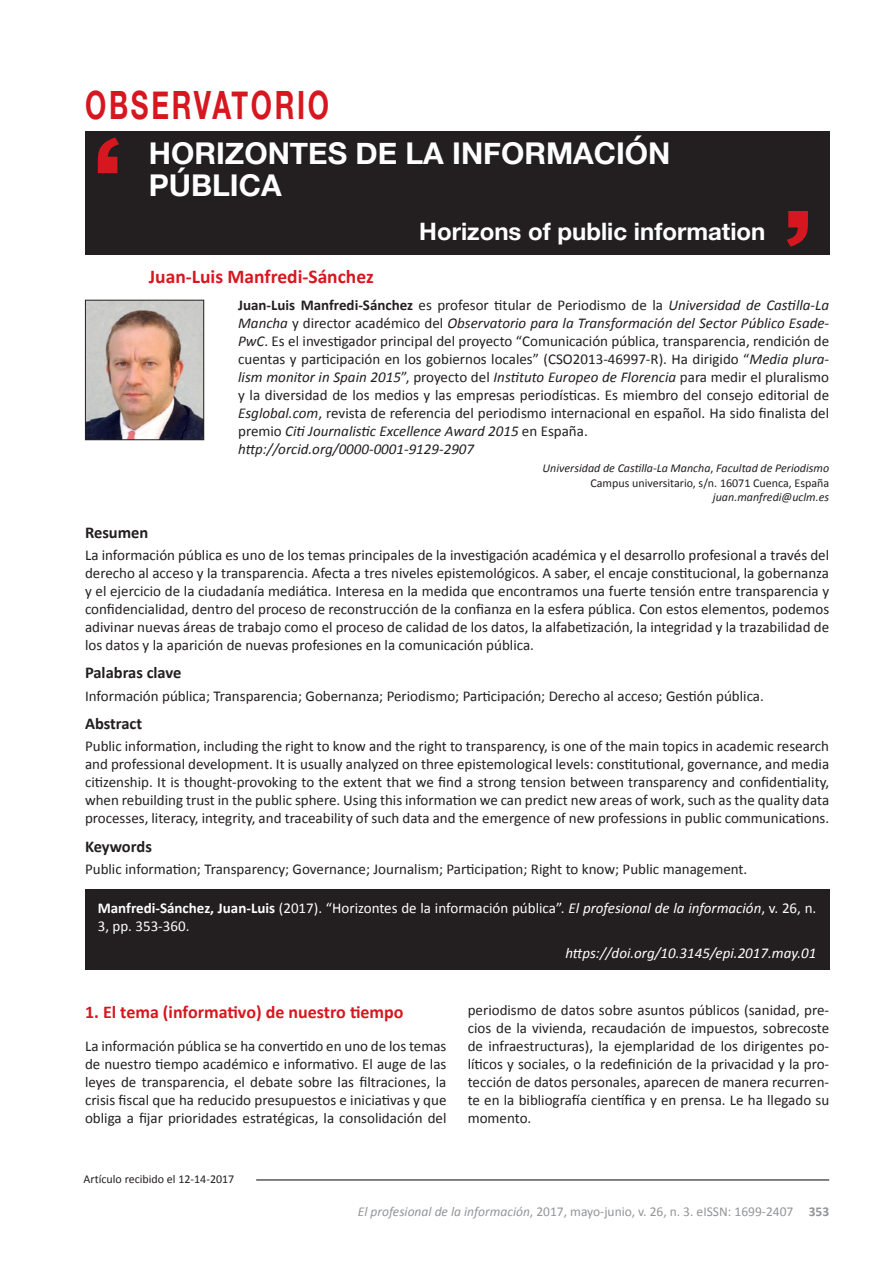
<style>
.page{position:relative;width:893px;height:1263px;background:#fff}
.page>*{position:absolute;margin:0;border:0;box-sizing:border-box;transform-origin:0 0}
.t1{font:700 39px "Helvetica Neue";letter-spacing:.1em;color:#d7171f;scale:.7 1}
.t2{font:700 30px/31.5px "Helvetica Neue";color:#fff}
.t3{font:700 24px "Helvetica Neue";color:#fff}
.t4{font:700 19.5px "Calibri";color:#d7171f}
.t5{font:700 18px "Calibri";color:#d7171f}
.t6{font:700 16.5px "Calibri";color:#231f20}
.t7{font:15px/18px "Calibri";color:#231f20;text-align:justify}
.t8{font:15px/18px "Calibri";color:#fff}
.t9{font:italic 15px "Calibri";color:#fff}
.t10{font:13.5px "Calibri";color:#939598}
.t11{font:italic 12px/14.4px "Calibri";color:#231f20;text-align:right}
.t12{font:12px "Calibri";color:#231f20}
.s1{font-weight:700}
.s2{font-style:italic}
.s3{font-style:normal}
</style>
<div class="page">
<div style="left:85px;top:889px;width:744px;height:80px;background:#231f20"></div>
<div style="left:85px;top:131px;width:744px;height:124px;background:#231f20"></div>
<svg style="left:787px;top:211px;width:21px;height:36px"></svg>
<svg style="left:98px;top:138px;width:21px;height:35px"></svg>
<img style="left:87px;top:302px;width:115px;height:136px">
<div style="left:85px;top:300px;width:119px;height:140px;border:1px solid #231f20"></div>
<hr style="left:256px;top:1179px;width:573px;height:1px;background:#231f20">
<h1 class="t1" style="left:85px;top:74px;width:350px">OBSERVATORIO</h1>
<h2 class="t2" style="left:149px;top:139px;width:523px">HORIZONTES DE LA INFORMACIÓN<br>PÚBLICA</h2>
<h3 class="t3" style="left:419px;top:213px;width:348px">Horizons of public information</h3>
<h3 class="t4" style="left:149px;top:264px;width:226px">Juan-Luis Manfredi-Sánchez</h3>
<p class="t7" style="left:238px;top:296px;width:593px;text-align:left"><span class="s1">Juan-Luis Manfredi-Sánchez</span> es profesor titular de Periodismo de la <span class="s2">Universidad de Castilla-La Mancha</span> y director académico del <span class="s2">Observatorio para la Transformación del Sector Público Esade-PwC</span>. Es el investigador principal del proyecto “Comunicación pública, transparencia, rendición de cuentas y participación en los gobiernos locales” (CSO2013-46997-R). Ha dirigido “<span class="s2">Media plura&shy;lism monitor in Spain 2015</span>”, proyecto del <span class="s2">Instituto Europeo de Florencia</span> para medir el pluralismo y la diversidad de los medios y las empresas periodísticas. Es miembro del consejo editorial de <span class="s2">Esglobal.com</span>, revista de referencia del periodismo internacional en español. Ha sido finalista del premio <span class="s2">Citi Journalistic Excellence Award 2015</span> en España.<br><span class="s2">http://orcid.org/0000-0001-9129-2907</span></p>
<p class="t11" style="left:543px;top:461px;width:288px">Universidad de Castilla-La Mancha<span class="s3">,</span> Facultad de Periodismo<br><span class="s3">Campus universitario, s/n. 16071 Cuenca, España</span></p>
<p class="t11" style="left:713px;top:489px;width:118px">juan.manfredi@uclm.es</p>
<p class="t6" style="left:85px;top:522px;width:65px">Resumen</p>
<p class="t7" style="left:85px;top:546px;width:746px">La información pública es uno de los temas principales de la investigación académica y el desarrollo profesional a través del derecho al acceso y la transparencia. Afecta a tres niveles epistemológicos. A saber, el encaje constitucional, la gobernanza y el ejercicio de la ciudadanía mediática. Interesa en la medida que encontramos una fuerte tensión entre transparencia y confidencialidad, dentro del proceso de reconstrucción de la confianza en la esfera pública. Con estos elementos, podemos adivinar nuevas áreas de trabajo como el proceso de calidad de los datos, la alfabetización, la integridad y la trazabilidad de los datos y la aparición de nuevas profesiones en la comunicación pública.</p>
<p class="t6" style="left:85px;top:662px;width:98px">Palabras clave</p>
<p class="t7" style="left:85px;top:687px;width:680px">Información pública; Transparencia; Gobernanza; Periodismo; Participación; Derecho al acceso; Gestión pública.</p>
<p class="t6" style="left:85px;top:713px;width:59px">Abstract</p>
<p class="t7" style="left:85px;top:737px;width:746px">Public information, including the right to know and the right to transparency, is one of the main topics in academic research and professional development. It is usually analyzed on three epistemological levels: constitutional, governance, and media citizenship. It is thought-provoking to the extent that we find a strong tension between transparency and confidentiality, when rebuilding trust in the public sphere. Using this information we can predict new areas of work, such as the quality data processes, literacy, integrity, and traceability of such data and the emergence of new professions in public communications.</p>
<p class="t6" style="left:85px;top:835px;width:68px">Keywords</p>
<p class="t7" style="left:85px;top:860px;width:664px">Public information; Transparency; Governance; Journalism; Participation; Right to know; Public management.</p>
<p class="t8" style="left:98px;top:899px;width:720px"><span class="s1">Manfredi-Sánchez, Juan-Luis</span> (2017). “Horizontes de la información pública”. <span class="s2">El profesional de la información</span>, v. 26, n.<br>3, pp. 353-360.</p>
<p class="t9" style="left:565px;top:942px;width:252px">https://doi.org/10.3145/epi.2017.may.01</p>
<p class="t5" style="left:85px;top:1000px;width:320px">1. El tema (informativo) de nuestro tiempo</p>
<p class="t7" style="left:85px;top:1037px;width:363px">La información pública se ha convertido en uno de los temas de nuestro tiempo académico e informativo. El auge de las leyes de transparencia, el debate sobre las filtraciones, la crisis fiscal que ha reducido presupuestos e iniciativas y que obliga a fijar prioridades estratégicas, la consolidación del</p>
<p class="t12" style="left:84px;top:1171px;width:152px">Artículo recibido el 12-14-2017</p>
<p class="t7" style="left:468px;top:1001px;width:363px">periodismo de datos sobre asuntos públicos (sanidad, pre&shy;cios de la vivienda, recaudación de impuestos, sobrecoste de infraestructuras), la ejemplaridad de los dirigentes po&shy;líticos y sociales, o la redefinición de la privacidad y la pro&shy;tección de datos personales, aparecen de manera recurren&shy;te en la bibliografía científica y en prensa. Le ha llegado su momento.</p>
<p class="t10" style="left:358px;top:1203px;width:473px"><span class="s2">El profesional de la información</span>, 2017, mayo-junio, v. 26, n. 3. eISSN: 1699-2407 <span class="s1">353</span></p>
</div>
